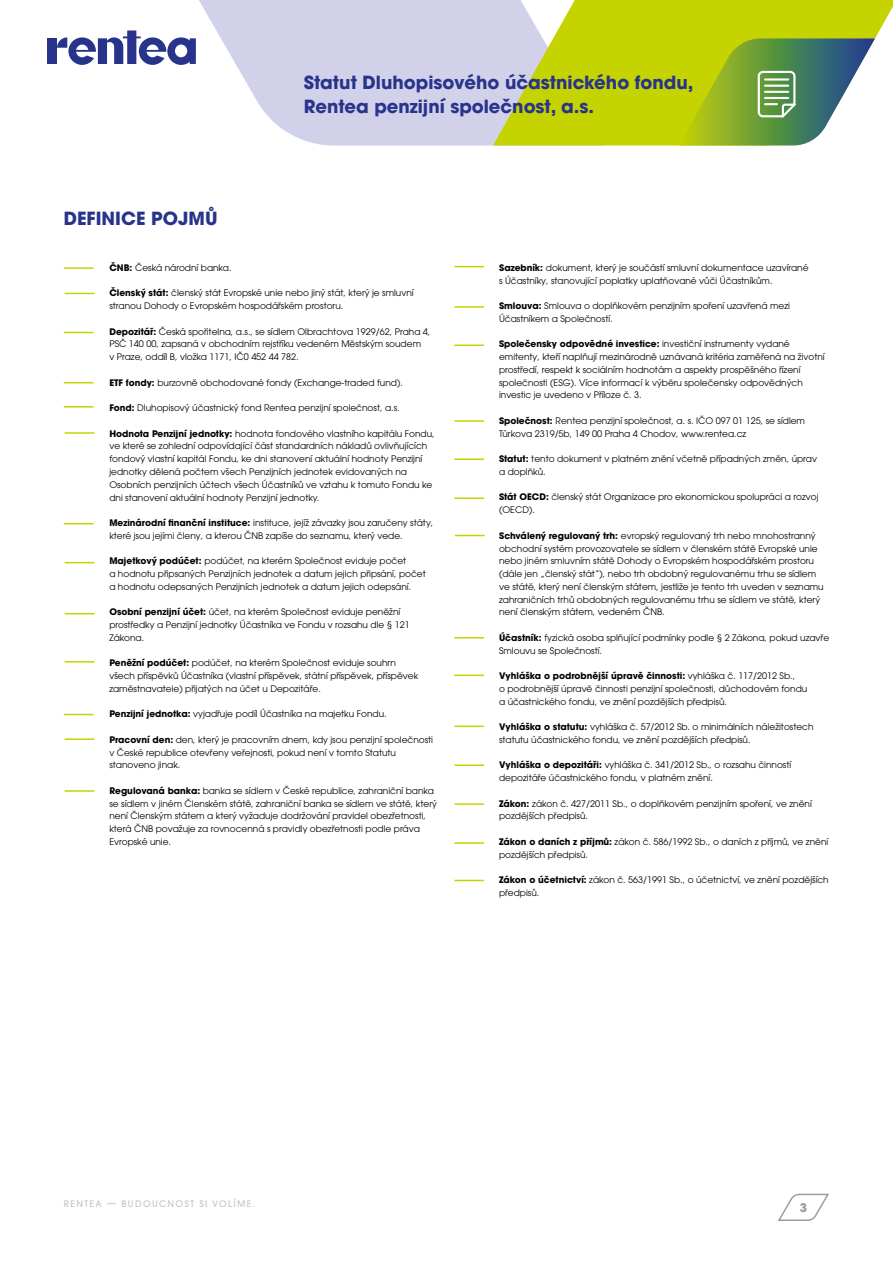
<style>
.page{position:relative;width:893px;height:1263px;background:#fff}
.page>*{position:absolute;margin:0;border:0;box-sizing:border-box;transform-origin:0 0}
.t1{font:700 18px/24px "ITC Avant Garde Pro";color:#28348b}
.t2{font:700 12px "ITC Avant Garde Pro";color:#9d9d9c}
.t3{font:9px/12.8px "ITC Avant Garde Pro";color:#000}
.t4{font:500 9px "ITC Avant Garde Pro";letter-spacing:.15em;color:#c6c6c6}
.s1{font-weight:700}
</style>
<div class="page">
<svg style="left:778px;top:1193px;width:51px;height:28px"></svg>
<svg style="left:199px;top:0;width:294px;height:146px;fill:#d2d1ea"></svg>
<svg style="left:493px;top:0;width:400px;height:146px;background:#ccd635"></svg>
<hr style="left:64px;top:267px;width:30px;height:2px;background:#c5d300">
<svg style="left:65px;top:293px;width:29px;height:1px"></svg>
<hr style="left:454px;top:420px;width:30px;height:2px;background:#c5d300">
<hr style="left:454px;top:344px;width:30px;height:2px;background:#c5d300">
<hr style="left:454px;top:266px;width:30px;height:1px;background:#c5d300">
<hr style="left:454px;top:458px;width:30px;height:2px;background:#c5d300">
<hr style="left:454px;top:497px;width:30px;height:2px;background:#c5d300">
<hr style="left:454px;top:637px;width:30px;height:1px;background:#c5d300">
<hr style="left:454px;top:674px;width:30px;height:2px;background:#c5d300">
<hr style="left:454px;top:725px;width:30px;height:2px;background:#c5d300">
<hr style="left:454px;top:764px;width:30px;height:2px;background:#c5d300">
<hr style="left:454px;top:803px;width:30px;height:2px;background:#c5d300">
<hr style="left:454px;top:842px;width:30px;height:2px;background:#c5d300">
<hr style="left:454px;top:880px;width:30px;height:1px;background:#c5d300">
<hr style="left:64px;top:332px;width:30px;height:1px;background:#c5d300">
<hr style="left:64px;top:382px;width:30px;height:1px;background:#c5d300">
<hr style="left:64px;top:406px;width:30px;height:1px;background:#c5d300">
<hr style="left:64px;top:523px;width:30px;height:1px;background:#c5d300">
<svg style="left:65px;top:562px;width:29px;height:1px"></svg>
<svg style="left:65px;top:613px;width:29px;height:1px"></svg>
<hr style="left:65px;top:661px;width:29px;height:2px;background:#c5d300">
<hr style="left:64px;top:714px;width:30px;height:1px;background:#c5d300">
<hr style="left:65px;top:738px;width:29px;height:2px;background:#c5d300">
<hr style="left:65px;top:790px;width:29px;height:2px;background:#c5d300">
<div style="left:48px;top:38px;width:9px;height:26px;background:#28348b"></div>
<svg style="left:57px;top:30px;width:139px;height:35px"></svg>
<svg style="left:679px;top:38px;width:196px;height:108px"></svg>
<hr style="left:65px;top:432px;width:29px;height:2px;background:#c5d300">
<hr style="left:454px;top:306px;width:30px;height:2px;background:#c5d300">
<hr style="left:455px;top:535px;width:30px;height:1px;background:#c5d300">
<h1 class="t1" style="left:64px;top:206px;width:155px">DEFINICE POJMŮ</h1>
<h1 class="t1" style="left:304px;top:70px;width:391px">Statut Dluhopisového účastnického fondu,<br>Rentea penzijní společnost, a.s.</h1>
<p class="t3" style="left:109px;top:261px;width:124px"><span class="s1">ČNB:</span> Česká národní banka.</p>
<p class="t3" style="left:109px;top:287px;width:306px"><span class="s1">Členský stát:</span> členský stát Evropské unie nebo jiný stát, který je smluvní stranou Dohody o Evropském hospodářském prostoru.</p>
<p class="t3" style="left:109px;top:325px;width:323px"><span class="s1">Depozitář:</span> Česká spořitelna, a.s., se sídlem Olbrachtova 1929/62, Praha 4,<br>PSČ 140 00, zapsaná v obchodním rejstříku vedeném Městským soudem<br>v Praze, oddíl B, vložka 1171, IČ0 452 44 782.</p>
<p class="t3" style="left:109px;top:376px;width:295px"><span class="s1">ETF fondy:</span> burzovně obchodované fondy (Exchange-traded fund).</p>
<p class="t3" style="left:109px;top:401px;width:292px"><span class="s1">Fond:</span> Dluhopisový účastnický fond Rentea penzijní společnost, a.s.</p>
<p class="t3" style="left:109px;top:427px;width:327px"><span class="s1">Hodnota Penzijní jednotky:</span> hodnota fondového vlastního kapitálu Fondu, ve které se zohlední odpovídající část standardních nákladů ovlivňujících fondový vlastní kapitál Fondu, ke dni stanovení aktuální hodnoty Penzijní jednotky dělená počtem všech Penzijních jednotek evidovaných na Osobních penzijních účtech všech Účastníků ve vztahu k tomuto Fondu ke dni stanovení aktuální hodnoty Penzijní jednotky.</p>
<p class="t3" style="left:109px;top:516px;width:325px"><span class="s1">Mezinárodní finanční instituce:</span> instituce, jejíž závazky jsou zaručeny státy, které jsou jejími členy, a kterou ČNB zapíše do seznamu, který vede.</p>
<p class="t3" style="left:109px;top:554px;width:318px"><span class="s1">Majetkový podúčet:</span> podúčet, na kterém Společnost eviduje počet<br>a hodnotu připsaných Penzijních jednotek a datum jejich připsání, počet a hodnotu odepsaných Penzijních jednotek a datum jejich odepsání.</p>
<p class="t3" style="left:109px;top:605px;width:302px"><span class="s1">Osobní penzijní účet:</span> účet, na kterém Společnost eviduje peněžní prostředky a Penzijní jednotky Účastníka ve Fondu v rozsahu dle § 121<br>Zákona.</p>
<p class="t3" style="left:109px;top:656px;width:310px"><span class="s1">Peněžní podúčet:</span> podúčet, na kterém Společnost eviduje souhrn všech příspěvků Účastníka (vlastní příspěvek, státní příspěvek, příspěvek zaměstnavatele) přijatých na účet u Depozitáře.</p>
<p class="t3" style="left:109px;top:708px;width:279px"><span class="s1">Penzijní jednotka:</span> vyjadřuje podíl Účastníka na majetku Fondu.</p>
<p class="t3" style="left:109px;top:733px;width:325px"><span class="s1">Pracovní den:</span> den, který je pracovním dnem, kdy jsou penzijní společnosti v České republice otevřeny veřejnosti, pokud není v tomto Statutu stanoveno jinak.</p>
<p class="t3" style="left:109px;top:784px;width:329px"><span class="s1">Regulovaná banka:</span> banka se sídlem v České republice, zahraniční banka se sídlem v jiném Členském státě, zahraniční banka se sídlem ve státě, který není Členským státem a který vyžaduje dodržování pravidel obezřetnosti, která ČNB považuje za rovnocenná s pravidly obezřetnosti podle práva Evropské unie.</p>
<p class="t3" style="left:499px;top:261px;width:311px"><span class="s1">Sazebník:</span> dokument, který je součástí smluvní dokumentace uzavírané s Účastníky, stanovující poplatky uplatňované vůči Účastníkům.</p>
<p class="t3" style="left:499px;top:299px;width:292px"><span class="s1">Smlouva:</span> Smlouva o doplňkovém penzijním spoření uzavřená mezi<br>Účastníkem a Společností.</p>
<p class="t3" style="left:499px;top:338px;width:327px"><span class="s1">Společensky odpovědné investice:</span> investiční instrumenty vydané emitenty, kteří naplňují mezinárodně uznávaná kritéria zaměřená na životní prostředí, respekt k sociálním hodnotám a aspekty prospěšného řízení společnosti (ESG). Více informací k výběru společensky odpovědných investic je uvedeno v Příloze č. 3.</p>
<p class="t3" style="left:499px;top:414px;width:308px"><span class="s1">Společnost:</span> Rentea penzijní společnost, a. s. IČO 097 01 125, se sídlem<br>Türkova 2319/5b, 149 00 Praha 4 Chodov, www.rentea.cz</p>
<p class="t3" style="left:499px;top:452px;width:320px"><span class="s1">Statut:</span> tento dokument v platném znění včetně případných změn, úprav a doplňků.</p>
<p class="t3" style="left:499px;top:491px;width:321px"><span class="s1">Stát OECD:</span> členský stát Organizace pro ekonomickou spolupráci a rozvoj (OECD).</p>
<p class="t3" style="left:499px;top:529px;width:326px"><span class="s1">Schválený regulovaný trh:</span> evropský regulovaný trh nebo mnohostranný obchodní systém provozovatele se sídlem v členském státě Evropské unie nebo jiném smluvním státě Dohody o Evropském hospodářském prostoru (dále jen „členský stát“), nebo trh obdobný regulovanému trhu se sídlem ve státě, který není členským státem, jestliže je tento trh uveden v seznamu zahraničních trhů obdobných regulovanému trhu se sídlem ve státě, který není členským státem, vedeném ČNB.</p>
<p class="t3" style="left:499px;top:631px;width:332px"><span class="s1">Účastník:</span> fyzická osoba splňující podmínky podle § 2 Zákona, pokud uzavře<br>Smlouvu se Společností.</p>
<p class="t3" style="left:499px;top:669px;width:310px"><span class="s1">Vyhláška o podrobnější úpravě činnosti:</span> vyhláška č. 117/2012 Sb.,<br>o podrobnější úpravě činnosti penzijní společnosti, důchodovém fondu a účastnického fondu, ve znění pozdějších předpisů.</p>
<p class="t3" style="left:499px;top:720px;width:316px"><span class="s1">Vyhláška o statutu:</span> vyhláška č. 57/2012 Sb. o minimálních náležitostech statutu účastnického fondu, ve znění pozdějších předpisů.</p>
<p class="t3" style="left:499px;top:758px;width:294px"><span class="s1">Vyhláška o depozitáři:</span> vyhláška č. 341/2012 Sb., o rozsahu činností depozitáře účastnického fondu, v platném znění.</p>
<p class="t3" style="left:499px;top:797px;width:314px"><span class="s1">Zákon:</span> zákon č. 427/2011 Sb., o doplňkovém penzijním spoření, ve znění pozdějších předpisů.</p>
<p class="t3" style="left:499px;top:835px;width:331px"><span class="s1">Zákon o daních z příjmů:</span> zákon č. 586/1992 Sb., o daních z příjmů, ve znění pozdějších předpisů.</p>
<p class="t3" style="left:499px;top:873px;width:331px"><span class="s1">Zákon o účetnictví:</span> zákon č. 563/1991 Sb., o účetnictví, ve znění pozdějších předpisů.</p>
<p class="t4" style="left:64px;top:1198px;width:193px">RENTEA — BUDOUCNOST SI VOLÍME.</p>
<h2 class="t2" style="left:800px;top:1199px;width:9px">3</h2>
</div>
